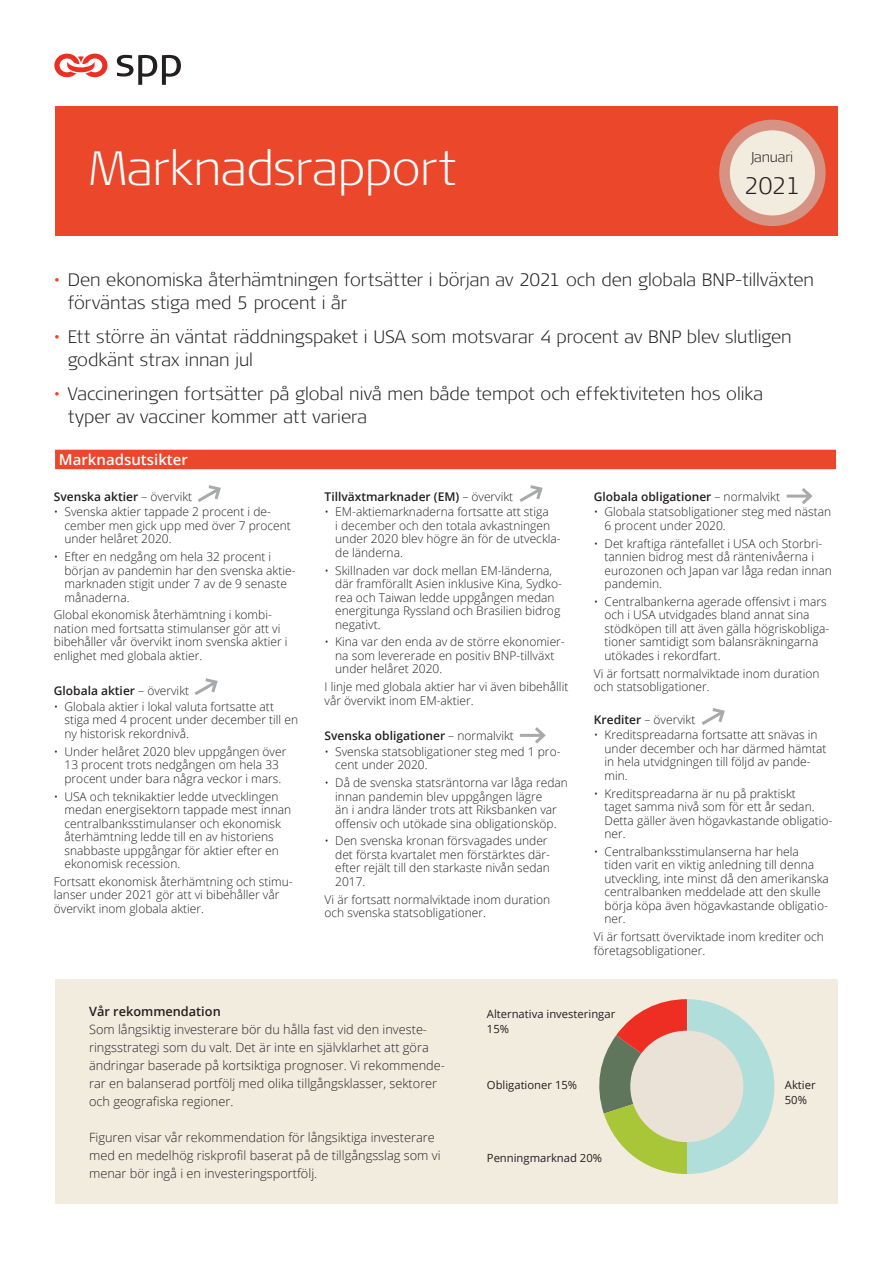
<style>
.page{position:relative;width:893px;height:1263px;background:#fff}
.page>*{position:absolute;margin:0;border:0;box-sizing:border-box;transform-origin:0 0}
.Titel_28_36_svart{font:300 expanded 48px "Signa Pro";letter-spacing:-.005em;color:#fff}
.t1{font:300 expanded 23.85px "Signa Pro";color:#231f20}
.Ingress_12_17_Open_S{font:300 expanded 18px/22.5px "Signa Pro";color:#231f20}
.För_mer_info_Bra_att{font:600 15px "Open Sans";color:#fff}
.t2{font:300 expanded 14.25px "Signa Pro";letter-spacing:-.01em;color:#231f20}
.Brödtext_1_8_5_12{font:300 12.75px/18px "Open Sans";color:#231f20}
.Brödtext_1_8_5_12-2{font:600 12.75px "Open Sans";color:#231f20}
.t3{font:300 12px/13.5px "Open Sans";color:#231f20}
.t4{font:600 12px "Open Sans";color:#231f20}
.Fotnot_diagramtext_7{font:11.25px/15px "Open Sans";color:#231f20}
.s1{color:#eb472a}
.s2{font-weight:300}
.s3{font-weight:600}
</style>
<div class="page">
<div style="left:55px;top:107px;width:782px;height:129px;background:#eb472a"></div>
<div style="left:55px;top:979px;width:782px;height:224px;background:#f2ecdf"></div>
<div style="left:719px;top:120px;width:107px;height:106px;background:#d69384;border-radius:50%"></div>
<div style="left:730px;top:130px;width:85px;height:85px;background:#f2ecdf;border-radius:50%"></div>
<div style="left:55px;top:450px;width:781px;height:19px;background:#eb472a"></div>
<hr style="left:787px;top:495px;width:23px;height:3px;background:#a8a9ad">
<svg style="left:798px;top:488px;width:15px;height:16px"></svg>
<svg style="left:198px;top:485px;width:23px;height:17px"></svg>
<svg style="left:194px;top:678px;width:24px;height:17px"></svg>
<svg style="left:519px;top:485px;width:24px;height:17px"></svg>
<svg style="left:701px;top:708px;width:24px;height:17px"></svg>
<hr style="left:520px;top:734px;width:24px;height:3px;background:#a8a9ad">
<svg style="left:532px;top:727px;width:14px;height:17px"></svg>
<svg style="left:599px;top:999px;width:175px;height:175px"></svg>
<div style="left:630px;top:1031px;width:113px;height:111px;background:#ebe2d7;border-radius:50%"></div>
<svg style="left:54px;top:53px;width:54px;height:25px"></svg>
<svg style="left:117px;top:55px;width:64px;height:30px"></svg>
<p class="Titel_28_36_svart" style="left:89px;top:135px;width:369px">Marknadsrapport</p>
<p class="t2" style="left:751px;top:147px;width:43px">Januari</p>
<p class="t1" style="left:744px;top:169px;width:58px">2021</p>
<p class="Ingress_12_17_Open_S" style="left:68px;top:268px;width:748px;text-indent:-14px"><span class="s1">•</span> Den ekonomiska återhämtningen fortsätter i början av 2021 och den globala BNP-tillväxten förväntas stiga med 5 procent i år</p>
<p class="Ingress_12_17_Open_S" style="left:68px;top:325px;width:725px;text-indent:-14px"><span class="s1">•</span> Ett större än väntat räddningspaket i USA som motsvarar 4 procent av BNP blev slutligen godkänt strax innan jul</p>
<p class="Ingress_12_17_Open_S" style="left:68px;top:382px;width:697px;text-indent:-14px"><span class="s1">•</span> Vaccineringen fortsätter på global nivå men både tempot och effektiviteten hos olika typer av vacciner kommer att variera</p>
<p class="För_mer_info_Bra_att" style="left:59px;top:449px;width:130px">Marknadsutsikter</p>
<p class="t4" style="left:54px;top:488px;width:140px">Svenska aktier <span class="s2">– övervikt</span></p>
<p class="t3" style="left:64px;top:505px;width:228px;text-indent:-11px">• Svenska aktier tappade 2 procent i de&shy;cember men gick upp med över 7 procent under helåret 2020.</p>
<p class="t3" style="left:64px;top:550px;width:233px;text-indent:-11px">• Efter en nedgång om hela 32 procent i början av pandemin har den svenska aktie&shy;marknaden stigit under 7 av de 9 senaste månaderna.</p>
<p class="t3" style="left:54px;top:608px;width:235px">Global ekonomisk återhämtning i kombi&shy;nation med fortsatta stimulanser gör att vi bibehåller vår övervikt inom svenska aktier i enlighet med globala aktier.</p>
<p class="t4" style="left:54px;top:683px;width:137px">Globala aktier <span class="s2">– övervikt</span></p>
<p class="t3" style="left:64px;top:699px;width:235px;text-indent:-11px">• Globala aktier i lokal valuta fortsatte att stiga med 4 procent under december till en ny historisk rekordnivå.</p>
<p class="t3" style="left:54px;top:744px;width:234px;text-align:center">• Under helåret 2020 blev uppgången över<br>13 procent trots nedgången om hela 33 procent under bara några veckor i mars.</p>
<p class="t3" style="left:64px;top:789px;width:228px;text-indent:-11px">• USA och teknikaktier ledde utvecklingen medan energisektorn tappade mest innan centralbanksstimulanser och ekonomisk återhämtning ledde till en av historiens snabbaste uppgångar för aktier efter en ekonomisk recession.</p>
<p class="t3" style="left:54px;top:874px;width:240px">Fortsatt ekonomisk återhämtning och stimu&shy;lanser under 2021 gör att vi bibehåller vår övervikt inom globala aktier.</p>
<p class="t4" style="left:325px;top:488px;width:190px">Tillväxtmarknader (EM) <span class="s2">– övervikt</span></p>
<p class="t3" style="left:335px;top:505px;width:227px;text-indent:-11px">• EM-aktiemarknaderna fortsatte att stiga<br>i december och den totala avkastningen under 2020 blev högre än för de utveckla&shy;de länderna.</p>
<p class="t3" style="left:335px;top:563px;width:228px;text-indent:-11px">• Skillnaden var dock mellan EM-länderna, där framförallt Asien inklusive Kina, Sydko&shy;rea och Taiwan ledde uppgången medan energitunga Ryssland och Brasilien bidrog negativt.</p>
<p class="t3" style="left:335px;top:635px;width:231px;text-indent:-11px">• Kina var den enda av de större ekonomier&shy;na som levererade en positiv BNP-tillväxt under helåret 2020.</p>
<p class="t3" style="left:325px;top:680px;width:245px">I linje med globala aktier har vi även bibehållit vår övervikt inom EM-aktier.</p>
<p class="t4" style="left:325px;top:727px;width:191px">Svenska obligationer <span class="s2">– normalvikt</span></p>
<p class="t3" style="left:335px;top:744px;width:227px;text-indent:-11px">• Svenska statsobligationer steg med 1 pro&shy;cent under 2020.</p>
<p class="t3" style="left:335px;top:775px;width:234px;text-indent:-11px">• Då de svenska statsräntorna var låga redan innan pandemin blev uppgången lägre<br>än i andra länder trots att Riksbanken var offensiv och utökade sina obligationsköp.</p>
<p class="t3" style="left:335px;top:834px;width:216px;text-indent:-11px">• Den svenska kronan försvagades under det första kvartalet men förstärktes där&shy;efter rejält till den starkaste nivån sedan<br>2017.</p>
<p class="t3" style="left:325px;top:892px;width:227px">Vi är fortsatt normalviktade inom duration och svenska statsobligationer.</p>
<p class="t4" style="left:594px;top:488px;width:188px">Globala obligationer <span class="s2">– normalvikt</span></p>
<p class="t3" style="left:604px;top:505px;width:228px;text-indent:-11px">• Globala statsobligationer steg med nästan<br>6 procent under 2020.</p>
<p class="t3" style="left:604px;top:536px;width:229px;text-indent:-11px">• Det kraftiga räntefallet i USA och Storbri&shy;tannien bidrog mest då räntenivåerna i eurozonen och Japan var låga redan innan pandemin.</p>
<p class="t3" style="left:604px;top:594px;width:226px;text-indent:-11px">• Centralbankerna agerade offensivt i mars och i USA utvidgades bland annat sina stödköpen till att även gälla högriskobliga&shy;tioner samtidigt som balansräkningarna utökades i rekordfart.</p>
<p class="t3" style="left:594px;top:666px;width:227px">Vi är fortsatt normalviktade inom duration och statsobligationer.</p>
<p class="t3" style="left:594px;top:712px;width:103px"><span class="s3">Krediter</span> – övervikt</p>
<p class="t3" style="left:604px;top:728px;width:224px;text-indent:-11px">• Kreditspreadarna fortsatte att snävas in under december och har därmed hämtat in hela utvidgningen till följd av pande&shy;min.</p>
<p class="t3" style="left:604px;top:786px;width:229px;text-indent:-11px">• Kreditspreadarna är nu på praktiskt<br>taget samma nivå som för ett år sedan.<br>Detta gäller även högavkastande obligatio&shy;ner.</p>
<p class="t3" style="left:604px;top:844px;width:226px;text-indent:-11px">• Centralbanksstimulanserna har hela tiden varit en viktig anledning till denna utveckling, inte minst då den amerikanska centralbanken meddelade att den skulle börja köpa även högavkastande obligatio&shy;ner.</p>
<p class="t3" style="left:594px;top:929px;width:232px">Vi är fortsatt överviktade inom krediter och företagsobligationer.</p>
<p class="Brödtext_1_8_5_12-2" style="left:89px;top:1003px;width:133px">Vår rekommendation</p>
<p class="Brödtext_1_8_5_12" style="left:89px;top:1020px;width:357px">Som långsiktig investerare bör du hålla fast vid den investe&shy;ringsstrategi som du valt. Det är inte en självklarhet att göra ändringar baserade på kortsiktiga prognoser. Vi rekommende&shy;rar en balanserad portfölj med olika tillgångsklasser, sektorer och geografiska regioner.</p>
<p class="Brödtext_1_8_5_12" style="left:89px;top:1128px;width:353px">Figuren visar vår rekommendation för långsiktiga investerare med en medelhög riskprofil baserat på de tillgångsslag som vi menar bör ingå i en investeringsportfölj.</p>
<p class="Fotnot_diagramtext_7" style="left:487px;top:1006px;width:130px">Alternativa investeringar<br>15%</p>
<p class="Fotnot_diagramtext_7" style="left:487px;top:1076px;width:92px">Obligationer 15%</p>
<p class="Fotnot_diagramtext_7" style="left:487px;top:1150px;width:117px">Penningmarknad 20%</p>
<p class="Fotnot_diagramtext_7" style="left:785px;top:1076px;width:32px">Aktier</p>
<p class="Fotnot_diagramtext_7" style="left:785px;top:1091px;width:24px">50%</p>
</div>
